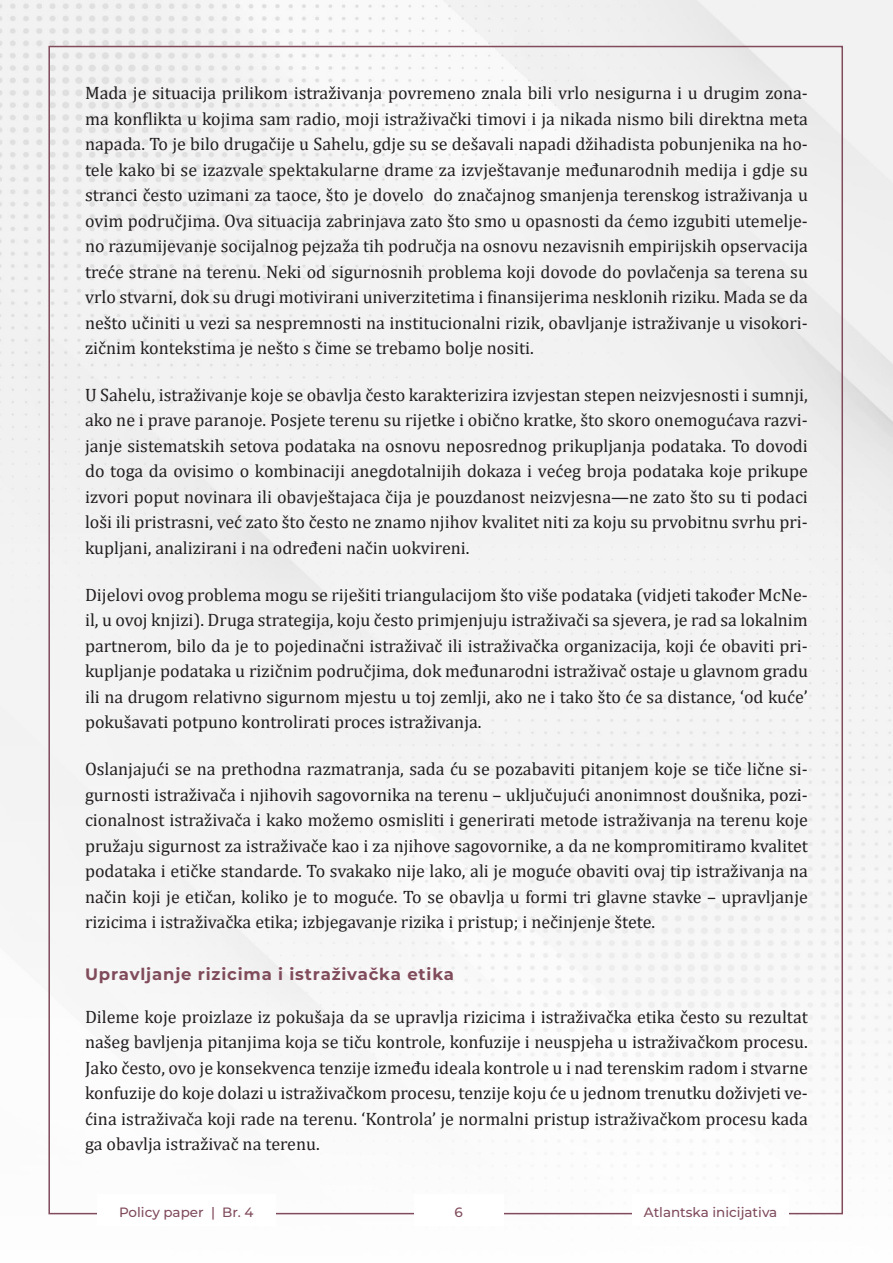
<style>
.page{position:relative;width:893px;height:1263px;background:#fff}
.page>*{position:absolute;margin:0;border:0;box-sizing:border-box;transform-origin:0 0}
.t1{font:18px/25.5px "Cambria";color:#231f20;text-align:justify}
.t2{font:700 16.5px "Montserrat";letter-spacing:.05em;color:#804b5b}
.t3{font:500 13.5px "Montserrat";color:#804b5b}
</style>
<div class="page">
<img style="left:0;top:0;width:893px;height:1215px">
<div style="left:97px;top:1195px;width:179px;height:31px;background:#fff"></div>
<div style="left:632px;top:1195px;width:157px;height:31px;background:#fff"></div>
<div style="left:414px;top:1195px;width:89px;height:31px;background:#fff"></div>
<p class="t1" style="left:85px;top:80px;width:724px">Mada je situacija prilikom istraživanja povremeno znala bili vrlo nesigurna i u drugim zona&shy;ma konflikta u kojima sam radio, moji istraživački timovi i ja nikada nismo bili direktna meta napada. To je bilo drugačije u Sahelu, gdje su se dešavali napadi džihadista pobunjenika na ho&shy;tele kako bi se izazvale spektakularne drame za izvještavanje međunarodnih medija i gdje su stranci često uzimani za taoce, što je dovelo do značajnog smanjenja terenskog istraživanja u ovim područjima. Ova situacija zabrinjava zato što smo u opasnosti da ćemo izgubiti utemelje&shy;no razumijevanje socijalnog pejzaža tih područja na osnovu nezavisnih empirijskih opservacija treće strane na terenu. Neki od sigurnosnih problema koji dovode do povlačenja sa terena su vrlo stvarni, dok su drugi motivirani univerzitetima i finansijerima nesklonih riziku. Mada se da nešto učiniti u vezi sa nespremnosti na institucionalni rizik, obavljanje istraživanje u visokori&shy;zičnim kontekstima je nešto s čime se trebamo bolje nositi.</p>
<p class="t1" style="left:85px;top:382px;width:724px">U Sahelu, istraživanje koje se obavlja često karakterizira izvjestan stepen neizvjesnosti i sumnji, ako ne i prave paranoje. Posjete terenu su rijetke i obično kratke, što skoro onemogućava razvi&shy;janje sistematskih setova podataka na osnovu neposrednog prikupljanja podataka. To dovodi do toga da ovisimo o kombinaciji anegdotalnijih dokaza i većeg broja podataka koje prikupe izvori poput novinara ili obavještajaca čija je pouzdanost neizvjesna—ne zato što su ti podaci loši ili pristrasni, već zato što često ne znamo njihov kvalitet niti za koju su prvobitnu svrhu pri&shy;kupljani, analizirani i na određeni način uokvireni.</p>
<p class="t1" style="left:85px;top:582px;width:724px">Dijelovi ovog problema mogu se riješiti triangulacijom što više podataka (vidjeti također McNe&shy;il, u ovoj knjizi). Druga strategija, koju često primjenjuju istraživači sa sjevera, je rad sa lokalnim partnerom, bilo da je to pojedinačni istraživač ili istraživačka organizacija, koji će obaviti pri&shy;kupljanje podataka u rizičnim područjima, dok međunarodni istraživač ostaje u glavnom gradu ili na drugom relativno sigurnom mjestu u toj zemlji, ako ne i tako što će sa distance, ‘od kuće’ pokušavati potpuno kontrolirati proces istraživanja.</p>
<p class="t1" style="left:85px;top:756px;width:724px">Oslanjajući se na prethodna razmatranja, sada ću se pozabaviti pitanjem koje se tiče lične si&shy;gurnosti istraživača i njihovih sagovornika na terenu – uključujući anonimnost doušnika, pozi&shy;cionalnost istraživača i kako možemo osmisliti i generirati metode istraživanja na terenu koje pružaju sigurnost za istraživače kao i za njihove sagovornike, a da ne kompromitiramo kvalitet podataka i etičke standarde. To svakako nije lako, ali je moguće obaviti ovaj tip istraživanja na način koji je etičan, koliko je to moguće. To se obavlja u formi tri glavne stavke – upravljanje rizicima i istraživačka etika; izbjegavanje rizika i pristup; i nečinjenje štete.</p>
<p class="t2" style="left:85px;top:962px;width:371px">Upravljanje rizicima i istraživačka etika</p>
<p class="t1" style="left:85px;top:1004px;width:724px">Dileme koje proizlaze iz pokušaja da se upravlja rizicima i istraživačka etika često su rezultat našeg bavljenja pitanjima koja se tiču kontrole, konfuzije i neuspjeha u istraživačkom procesu.<br>Jako često, ovo je konsekvenca tenzije između ideala kontrole u i nad terenskim radom i stvarne konfuzije do koje dolazi u istraživačkom procesu, tenzije koju će u jednom trenutku doživjeti ve&shy;ćina istraživača koji rade na terenu. ‘Kontrola’ je normalni pristup istraživačkom procesu kada ga obavlja istraživač na terenu.</p>
<p class="t3" style="left:119px;top:1202px;width:136px">Policy paper | Br. 4</p>
<p class="t3" style="left:454px;top:1202px;width:10px">6</p>
<p class="t3" style="left:644px;top:1202px;width:135px">Atlantska inicijativa</p>
</div>
